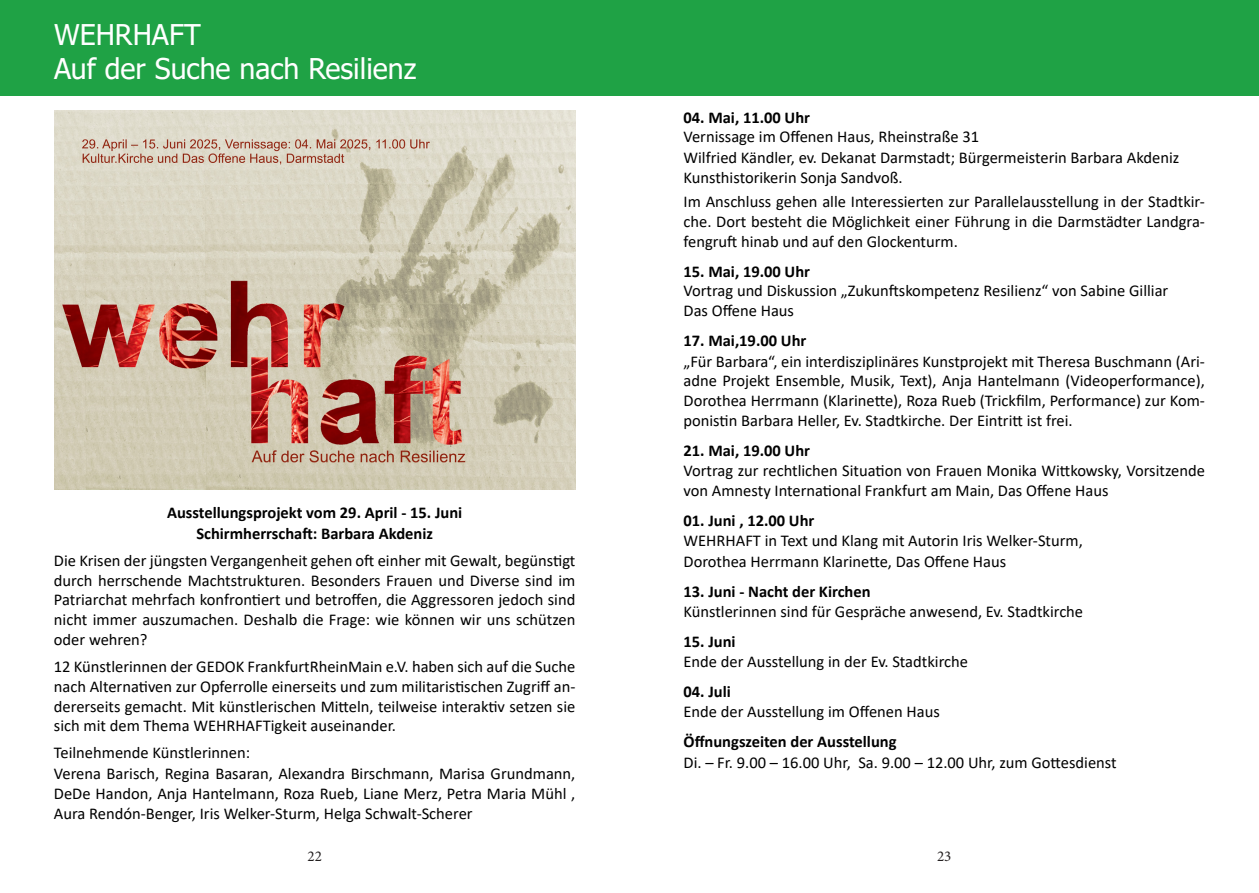
<style>
.page{position:relative;width:1259px;height:893px;background:#fff}
.page>*{position:absolute;margin:0;border:0;box-sizing:border-box;transform-origin:0 0}
.t1{font:28.5px "Tahoma";color:#fff}
.Normal__Web{font:16.5px/19.8px "Calibri";color:#000;text-align:justify}
.Normal__Web-2{font:700 16.5px "Calibri";color:#000}
.t2{font:15px "Minion Pro";color:#231f20}
</style>
<div class="page">
<div style="left:0;top:0;width:1259px;height:96px;background:#1fa245"></div>
<img style="left:54px;top:111px;width:521px;height:379px">
<p class="t1" style="left:54px;top:15px;width:148px">WEHRHAFT</p>
<p class="t1" style="left:54px;top:50px;width:364px">Auf der Suche nach Resilienz</p>
<p class="Normal__Web-2" style="left:167px;top:501px;width:297px">Ausstellungsprojekt vom 29. April - 15. Juni</p>
<p class="Normal__Web-2" style="left:196px;top:522px;width:238px">Schirmherrschaft: Barbara Akdeniz</p>
<p class="Normal__Web" style="left:54px;top:550px;width:523px">Die Krisen der jüngsten Vergangenheit gehen oft einher mit Gewalt, begünstigt durch herrschende Machtstrukturen. Besonders Frauen und Diverse sind im Patriarchat mehrfach konfrontiert und betroffen, die Aggressoren jedoch sind nicht immer auszumachen. Deshalb die Frage: wie können wir uns schützen oder wehren?</p>
<p class="Normal__Web" style="left:54px;top:656px;width:523px">12 Künstlerinnen der GEDOK FrankfurtRheinMain e.V. haben sich auf die Suche nach Alternativen zur Opferrolle einerseits und zum militaristischen Zugriff an&shy;dererseits gemacht. Mit künstlerischen Mitteln, teilweise interaktiv setzen sie sich mit dem Thema WEHRHAFTigkeit auseinander.</p>
<p class="Normal__Web" style="left:54px;top:742px;width:198px">Teilnehmende Künstlerinnen:</p>
<p class="Normal__Web" style="left:54px;top:763px;width:523px">Verena Barisch, Regina Basaran, Alexandra Birschmann, Marisa Grundmann, DeDe Handon, Anja Hantelmann, Roza Rueb, Liane Merz, Petra Maria Mühl , Aura Rendón-Benger, Iris Welker-Sturm, Helga Schwalt-Scherer</p>
<p class="Normal__Web-2" style="left:683px;top:106px;width:128px">04. Mai, 11.00 Uhr</p>
<p class="Normal__Web" style="left:683px;top:127px;width:297px">Vernissage im Offenen Haus, Rheinstraße 31</p>
<p class="Normal__Web" style="left:683px;top:147px;width:497px">Wilfried Kändler, ev. Dekanat Darmstadt; Bürgermeisterin Barbara Akdeniz</p>
<p class="Normal__Web" style="left:683px;top:167px;width:221px">Kunsthistorikerin Sonja Sandvoß.</p>
<p class="Normal__Web" style="left:683px;top:191px;width:523px">Im Anschluss gehen alle Interessierten zur Parallelausstellung in der Stadtkir&shy;che. Dort besteht die Möglichkeit einer Führung in die Darmstädter Landgra&shy;fengruft hinab und auf den Glockenturm.</p>
<p class="Normal__Web-2" style="left:683px;top:259px;width:128px">15. Mai, 19.00 Uhr</p>
<p class="Normal__Web" style="left:683px;top:280px;width:486px">Vortrag und Diskussion „Zukunftskompetenz Resilienz“ von Sabine Gilliar</p>
<p class="Normal__Web" style="left:683px;top:300px;width:112px">Das Offene Haus</p>
<p class="Normal__Web-2" style="left:683px;top:329px;width:124px">17. Mai,19.00 Uhr</p>
<p class="Normal__Web" style="left:683px;top:351px;width:523px">„Für Barbara“, ein interdisziplinäres Kunstprojekt mit Theresa Buschmann (Ari&shy;adne Projekt Ensemble, Musik, Text), Anja Hantelmann (Videoperformance), Dorothea Herrmann (Klarinette), Roza Rueb (Trickfilm, Performance) zur Kom&shy;ponistin Barbara Heller, Ev. Stadtkirche. Der Eintritt ist frei.</p>
<p class="Normal__Web-2" style="left:683px;top:439px;width:128px">21. Mai, 19.00 Uhr</p>
<p class="Normal__Web" style="left:683px;top:460px;width:523px">Vortrag zur rechtlichen Situation von Frauen Monika Wittkowsky, Vorsitzende von Amnesty International Frankfurt am Main, Das Offene Haus</p>
<p class="Normal__Web-2" style="left:683px;top:509px;width:132px">01. Juni , 12.00 Uhr</p>
<p class="Normal__Web" style="left:683px;top:530px;width:401px">WEHRHAFT in Text und Klang mit Autorin Iris Welker-Sturm,</p>
<p class="Normal__Web" style="left:683px;top:551px;width:324px">Dorothea Herrmann Klarinette, Das Offene Haus</p>
<p class="Normal__Web-2" style="left:683px;top:579px;width:189px">13. Juni - Nacht der Kirchen</p>
<p class="Normal__Web" style="left:683px;top:601px;width:401px">Künstlerinnen sind für Gespräche anwesend, Ev. Stadtkirche</p>
<p class="Normal__Web-2" style="left:683px;top:630px;width:54px">15. Juni</p>
<p class="Normal__Web" style="left:683px;top:651px;width:286px">Ende der Ausstellung in der Ev. Stadtkirche</p>
<p class="Normal__Web-2" style="left:683px;top:680px;width:49px">04. Juli</p>
<p class="Normal__Web" style="left:683px;top:701px;width:258px">Ende der Ausstellung im Offenen Haus</p>
<p class="Normal__Web-2" style="left:683px;top:730px;width:215px">Öffnungszeiten der Ausstellung</p>
<p class="Normal__Web" style="left:683px;top:752px;width:435px">Di. – Fr. 9.00 – 16.00 Uhr, Sa. 9.00 – 12.00 Uhr, zum Gottesdienst</p>
<p class="t2" style="left:307px;top:846px;width:16px">22</p>
<p class="t2" style="left:937px;top:846px;width:16px">23</p>
</div>
